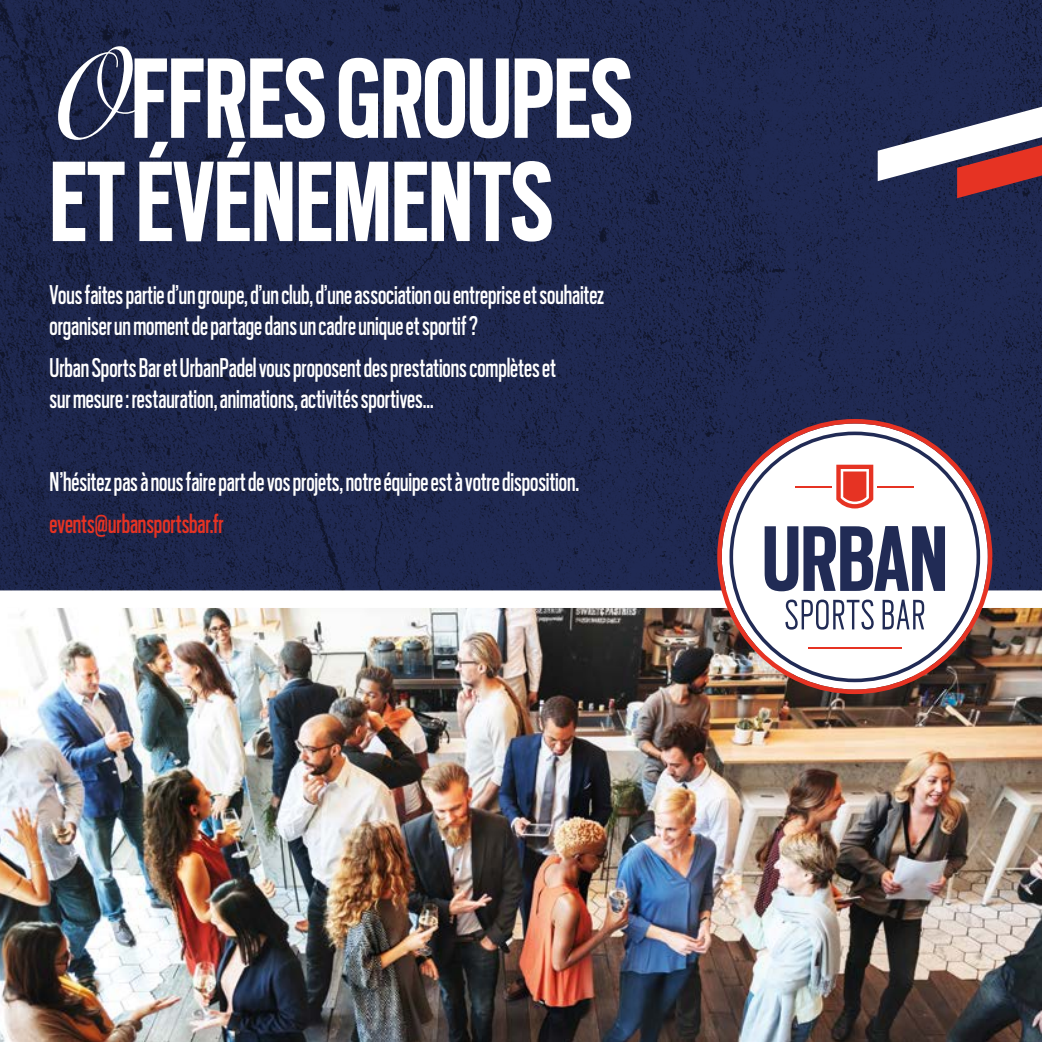
<style>
.page{position:relative;width:1042px;height:1042px;background:#fff}
.page>*{position:absolute;margin:0;border:0;box-sizing:border-box;transform-origin:0 0}
.t1{font:700 126.7px/103.2px "Scout Cond";color:#fff;scale:.87 1}
.t2{font:30.1px/31.5px "Scout Cond";color:#fff;scale:.87 1}
.t3{font:30.1px "Scout Cond";color:#e63323;scale:.87 1}
.s1{font-family:"Snell Roundhand Bold Script";font-weight:400}
</style>
<div class="page">
<img style="left:0;top:0;width:1042px;height:582px">
<img style="left:0;top:582px;width:1042px;height:460px">
<img style="left:717px;top:419px;width:275px;height:275px">
<svg style="left:729px;top:431px;width:251px;height:251px"></svg>
<svg style="left:877px;top:107px;width:165px;height:91px"></svg>
<h1 class="t1" style="left:50px;top:41px;width:671px"><span class="s1">O</span>FFRES GROUPES<br>ET ÉVÉNEMENTS</h1>
<p class="t2" style="left:50px;top:277px;width:639px">Vous faites partie d’un groupe, d’un club, d’une association ou entreprise et souhaitez organiser un moment de partage dans un cadre unique et sportif ?</p>
<p class="t2" style="left:50px;top:350px;width:583px">Urban Sports Bar et UrbanPadel vous proposent des prestations complètes et sur mesure : restauration, animations, activités sportives…</p>
<p class="t2" style="left:50px;top:464px;width:610px">N’hésitez pas à nous faire part de vos projets, notre équipe est à votre disposition.</p>
<p class="t3" style="left:50px;top:504px;width:201px">events@urbansportsbar.fr</p>
</div>
